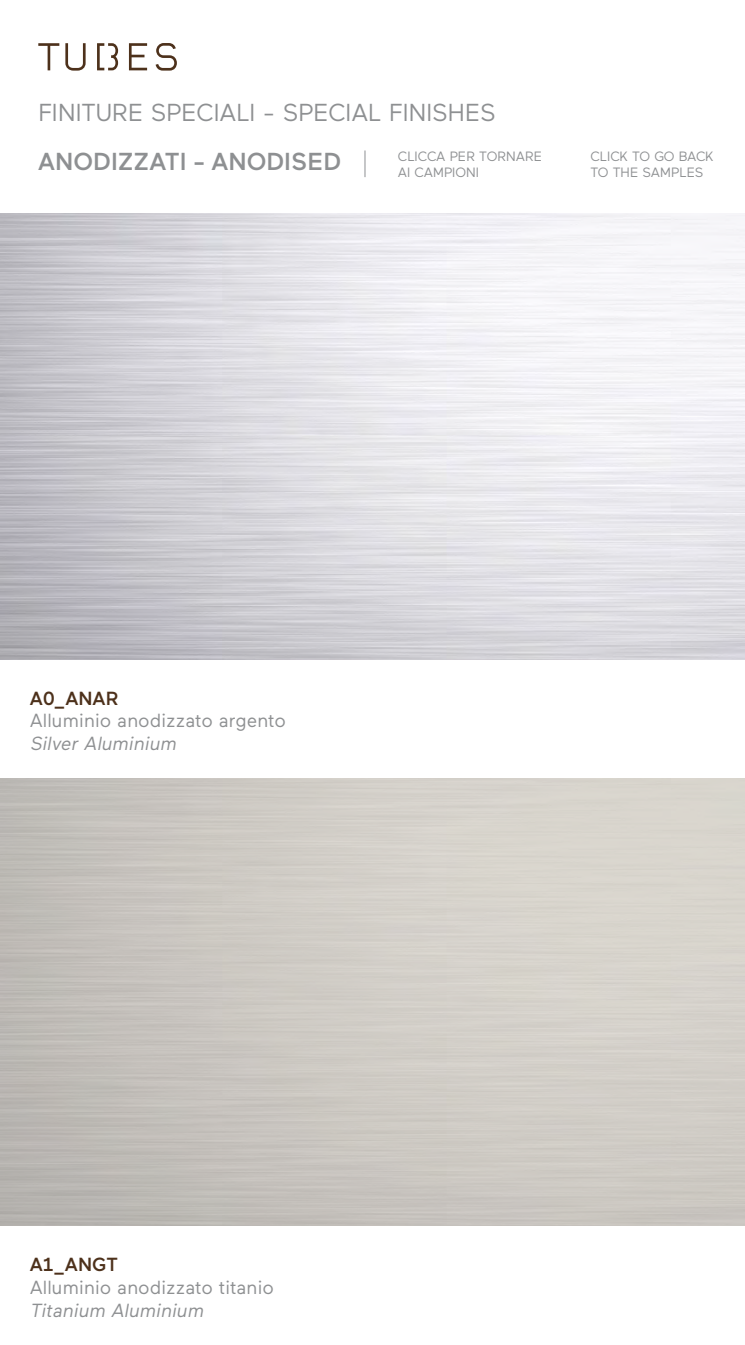
<style>
.page{position:relative;width:745px;height:1345px;background:#fff}
.page>*{position:absolute;margin:0;border:0;box-sizing:border-box;transform-origin:0 0}
.t1{font:24.5px "Maax";color:#8e9092}
.t2{font:500 24.5px "Maax";color:#8e9092}
.t3{font:18.9px "Maax";color:#8e9092}
.t4{font:italic 18.9px "Maax";color:#8e9092}
.t5{font:500 18.9px "Maax";color:#4d311b}
.t6{font:13.47px/16.1px "Maax";color:#8e9092}
</style>
<div class="page">
<svg style="left:38px;top:43px;width:21px;height:27px"></svg>
<svg style="left:65px;top:43px;width:21px;height:28px"></svg>
<svg style="left:129px;top:43px;width:18px;height:27px"></svg>
<svg style="left:155px;top:43px;width:22px;height:28px"></svg>
<svg style="left:97px;top:43px;width:21px;height:27px"></svg>
<svg style="left:364px;top:150px;width:1px;height:27px"></svg>
<p class="t1" style="left:38px;top:100px;width:458px">FINITURE SPECIALI - SPECIAL FINISHES</p>
<p class="t6" style="left:397px;top:148px;width:146px">CLICCA PER TORNARE<br>AI CAMPIONI</p>
<p class="t6" style="left:590px;top:148px;width:125px">CLICK TO GO BACK</p>
<p class="t2" style="left:38px;top:148px;width:304px">ANODIZZATI - ANODISED</p>
<p class="t6" style="left:590px;top:164px;width:114px">TO THE SAMPLES</p>
<p class="t5" style="left:30px;top:688px;width:90px">A0_ANAR</p>
<p class="t3" style="left:30px;top:710px;width:258px">Alluminio anodizzato argento</p>
<p class="t4" style="left:30px;top:733px;width:151px">Silver Aluminium</p>
<p class="t5" style="left:30px;top:1254px;width:90px">A1_ANGT</p>
<p class="t3" style="left:30px;top:1277px;width:245px">Alluminio anodizzato titanio</p>
<p class="t4" style="left:30px;top:1299px;width:178px">Titanium Aluminium</p>
</div>
